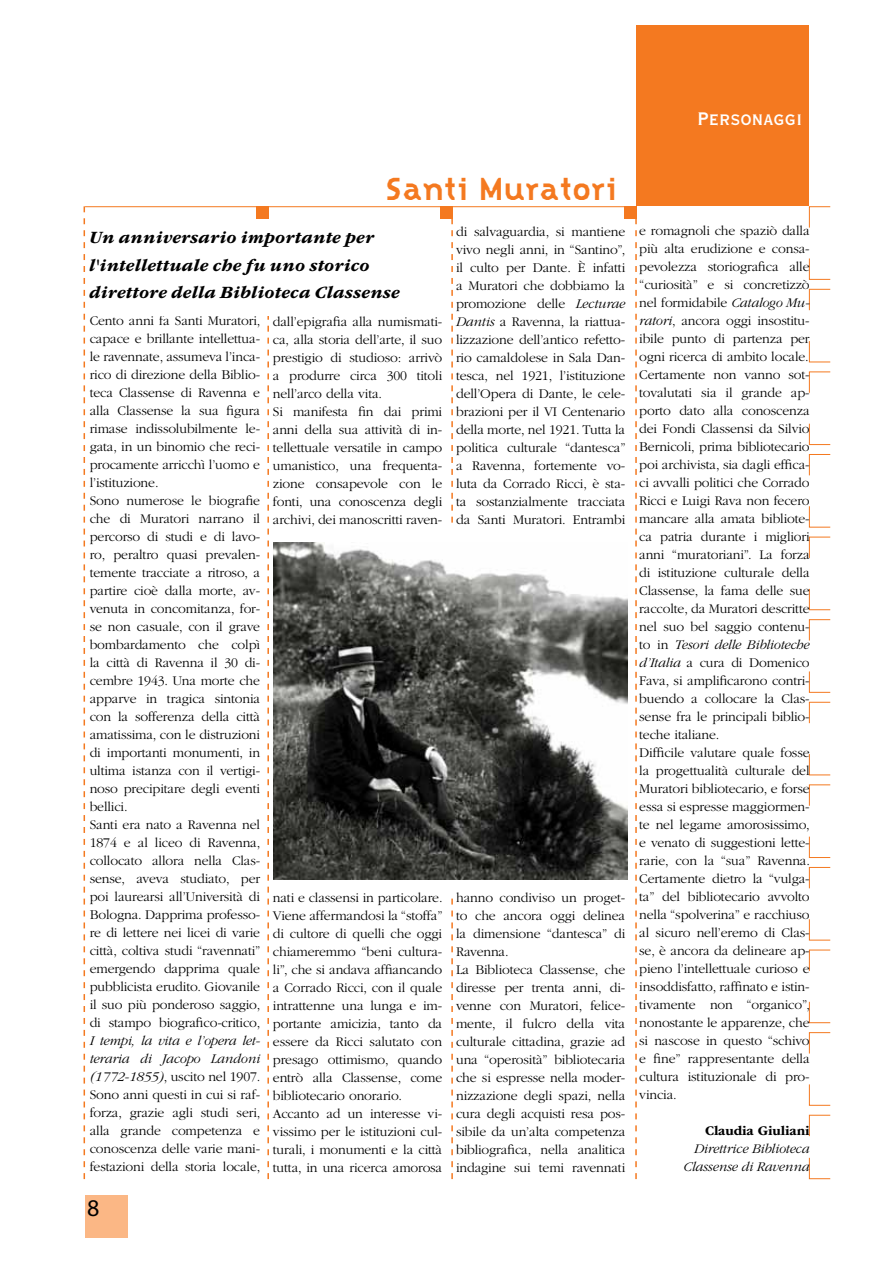
<style>
.page{position:relative;width:893px;height:1263px;background:#fff}
.page>*{position:absolute;margin:0;border:0;box-sizing:border-box;transform-origin:0 0}
.t1{font:700 33px "Citizen";color:#f47920}
.t2{font:24px "Copperplate Gothic Std 30 BC";color:#fff;scale:.95 1}
.t3{font:24px "Myriad Pro";color:#000}
.t4{font:italic 700 18px/27.5px "ITC Garamond Std";letter-spacing:.015em;color:#000}
.t5{font:300 13.8px/18px "ITC Garamond Std";letter-spacing:-.01em;color:#000}
.t6{font:italic 300 13.8px/18px "ITC Garamond Std";letter-spacing:-.01em;color:#000;text-align:right}
.t7{font:700 13.8px "ITC Garamond Std";letter-spacing:-.01em;color:#000}
.s1{font-style:italic}
</style>
<div class="page">
<svg style="left:267px;top:316px;width:2px;height:863px"></svg>
<svg style="left:451px;top:219px;width:2px;height:960px"></svg>
<svg style="left:635px;top:219px;width:2px;height:960px"></svg>
<div style="left:85px;top:1195px;width:43px;height:42px;background:#fbb785"></div>
<svg style="left:809px;top:206px;width:22px;height:22px"></svg>
<svg style="left:809px;top:258px;width:22px;height:22px"></svg>
<svg style="left:809px;top:289px;width:22px;height:22px"></svg>
<svg style="left:809px;top:341px;width:22px;height:22px"></svg>
<svg style="left:809px;top:371px;width:22px;height:22px"></svg>
<svg style="left:809px;top:423px;width:22px;height:22px"></svg>
<svg style="left:809px;top:454px;width:22px;height:22px"></svg>
<svg style="left:809px;top:506px;width:22px;height:22px"></svg>
<svg style="left:809px;top:536px;width:22px;height:22px"></svg>
<svg style="left:809px;top:588px;width:22px;height:22px"></svg>
<svg style="left:809px;top:619px;width:22px;height:22px"></svg>
<svg style="left:809px;top:671px;width:22px;height:22px"></svg>
<svg style="left:809px;top:701px;width:22px;height:23px"></svg>
<svg style="left:809px;top:754px;width:22px;height:22px"></svg>
<svg style="left:809px;top:784px;width:22px;height:22px"></svg>
<svg style="left:809px;top:836px;width:22px;height:22px"></svg>
<svg style="left:809px;top:867px;width:22px;height:22px"></svg>
<svg style="left:809px;top:919px;width:22px;height:22px"></svg>
<svg style="left:809px;top:949px;width:22px;height:22px"></svg>
<svg style="left:809px;top:1001px;width:22px;height:22px"></svg>
<svg style="left:809px;top:1032px;width:22px;height:22px"></svg>
<svg style="left:809px;top:1084px;width:22px;height:22px"></svg>
<svg style="left:809px;top:1114px;width:22px;height:23px"></svg>
<svg style="left:809px;top:1157px;width:22px;height:22px"></svg>
<hr style="left:85px;top:206px;width:552px;height:1px;background:#f47920">
<div style="left:256px;top:206px;width:13px;height:13px;background:#f47920"></div>
<div style="left:440px;top:206px;width:13px;height:13px;background:#f47920"></div>
<div style="left:624px;top:206px;width:13px;height:13px;background:#f47920"></div>
<svg style="left:84px;top:206px;width:1px;height:973px"></svg>
<div style="left:450px;top:527px;width:6px;height:367px;background:#fff"></div>
<div style="left:637px;top:26px;width:172px;height:180px;background:#f47920"></div>
<hr style="left:892px;top:26px;width:1px;height:1236px;background:#fffbd2">
<img style="left:274px;top:543px;width:353px;height:336px">
<h2 class="t2" style="left:697px;top:107px;width:112px">Personaggi</h2>
<h1 class="t1" style="left:386px;top:169px;width:234px">Santi Muratori</h1>
<h3 class="t4" style="left:89px;top:224px;width:312px">Un anniversario importante per l'intellettuale che fu uno storico direttore della Biblioteca Classense</h3>
<p class="t5" style="left:90px;top:312px;width:172px">Cento anni fa Santi Muratori, capace e brillante intellettua&shy;le ravennate, assumeva l’inca&shy;rico di direzione della Biblio&shy;teca Classense di Ravenna e alla Classense la sua figura rimase indissolubilmente le&shy;gata, in un binomio che reci&shy;procamente arricchì l’uomo e l’istituzione.<br>Sono numerose le biografie che di Muratori narrano il percorso di studi e di lavo&shy;ro, peraltro quasi prevalen&shy;temente tracciate a ritroso, a partire cioè dalla morte, av&shy;venuta in concomitanza, for&shy;se non casuale, con il grave bombardamento che colpì la città di Ravenna il 30 di&shy;cembre 1943. Una morte che apparve in tragica sintonia con la sofferenza della città amatissima, con le distruzioni di importanti monumenti, in ultima istanza con il vertigi&shy;noso precipitare degli eventi bellici.<br>Santi era nato a Ravenna nel<br>1874 e al liceo di Ravenna, collocato allora nella Clas&shy;sense, aveva studiato, per poi laurearsi all’Università di<br>Bologna. Dapprima professo&shy;re di lettere nei licei di varie città, coltiva studi “ravennati” emergendo dapprima quale pubblicista erudito. Giovanile il suo più ponderoso saggio, di stampo biografico-critico,</p>
<p class="t5" style="left:90px;top:1032px;width:172px;text-align:justify"><span class="s1">I tempi, la vita e l’opera let&shy;teraria di Jacopo Landoni (1772-1855)</span>, uscito nel 1907.<br>Sono anni questi in cui si raf&shy;forza, grazie agli studi seri, alla grande competenza e conoscenza delle varie mani&shy;festazioni della storia locale,</p>
<h2 class="t3" style="left:87px;top:1193px;width:14px">8</h2>
<p class="t5" style="left:273px;top:312px;width:171px">dall’epigrafia alla numismati&shy;ca, alla storia dell’arte, il suo prestigio di studioso: arrivò a produrre circa 300 titoli nell’arco della vita.<br>Si manifesta fin dai primi anni della sua attività di in&shy;tellettuale versatile in campo umanistico, una frequenta&shy;zione consapevole con le fonti, una conoscenza degli archivi, dei manoscritti raven-</p>
<p class="t5" style="left:273px;top:888px;width:171px">nati e classensi in particolare.<br>Viene affermandosi la “stoffa” di cultore di quelli che oggi chiameremmo “beni cultura&shy;li”, che si andava affiancando a Corrado Ricci, con il quale intrattenne una lunga e im&shy;portante amicizia, tanto da essere da Ricci salutato con presago ottimismo, quando entrò alla Classense, come bibliotecario onorario.<br>Accanto ad un interesse vi&shy;vissimo per le istituzioni cul&shy;turali, i monumenti e la città tutta, in una ricerca amorosa</p>
<p class="t5" style="left:456px;top:222px;width:171px;text-align:justify">di salvaguardia, si mantiene vivo negli anni, in “Santino”, il culto per Dante. È infatti a Muratori che dobbiamo la promozione delle <span class="s1">Lecturae Dantis</span> a Ravenna, la riattua&shy;lizzazione dell’antico refetto&shy;rio camaldolese in Sala Dan&shy;tesca, nel 1921, l’istituzione dell’Opera di Dante, le cele&shy;brazioni per il VI Centenario della morte, nel 1921. Tutta la politica culturale “dantesca” a Ravenna, fortemente vo&shy;luta da Corrado Ricci, è sta&shy;ta sostanzialmente tracciata da Santi Muratori. Entrambi</p>
<p class="t5" style="left:456px;top:888px;width:171px">hanno condiviso un proget&shy;to che ancora oggi delinea la dimensione “dantesca” di<br>Ravenna.<br>La Biblioteca Classense, che diresse per trenta anni, di&shy;venne con Muratori, felice&shy;mente, il fulcro della vita culturale cittadina, grazie ad una “operosità” bibliotecaria che si espresse nella moder&shy;nizzazione degli spazi, nella cura degli acquisti resa pos&shy;sibile da un’alta competenza bibliografica, nella analitica indagine sui temi ravennati</p>
<p class="t5" style="left:639px;top:222px;width:172px">e romagnoli che spaziò dalla più alta erudizione e consa&shy;pevolezza storiografica alle “curiosità” e si concretizzò nel formidabile <span class="s1">Catalogo Mu&shy;ratori</span>, ancora oggi insostitu&shy;ibile punto di partenza per ogni ricerca di ambito locale.<br>Certamente non vanno sot&shy;tovalutati sia il grande ap&shy;porto dato alla conoscenza dei Fondi Classensi da Silvio<br>Bernicoli, prima bibliotecario poi archivista, sia dagli effica&shy;ci avvalli politici che Corrado<br>Ricci e Luigi Rava non fecero mancare alla amata bibliote&shy;ca patria durante i migliori anni “muratoriani”. La forza di istituzione culturale della<br>Classense, la fama delle sue raccolte, da Muratori descritte nel suo bel saggio contenu&shy;to in <span class="s1">Tesori delle Biblioteche d’Italia</span> a cura di Domenico<br>Fava, si amplificarono contri&shy;buendo a collocare la Clas&shy;sense fra le principali biblio&shy;teche italiane.<br>Difficile valutare quale fosse la progettualità culturale del<br>Muratori bibliotecario, e forse essa si espresse maggiormen&shy;te nel legame amorosissimo, e venato di suggestioni lette&shy;rarie, con la “sua” Ravenna.<br>Certamente dietro la “vulga&shy;ta” del bibliotecario avvolto nella “spolverina” e racchiuso al sicuro nell’eremo di Clas&shy;se, è ancora da delineare ap&shy;pieno l’intellettuale curioso e insoddisfatto, raffinato e istin&shy;tivamente non “organico”, nonostante le apparenze, che si nascose in questo “schivo e fine” rappresentante della cultura istituzionale di pro&shy;vincia.</p>
<p class="t7" style="left:705px;top:1123px;width:106px">Claudia Giuliani</p>
<p class="t6" style="left:683px;top:1140px;width:128px">Direttrice Biblioteca<br>Classense di Ravenna</p>
</div>
